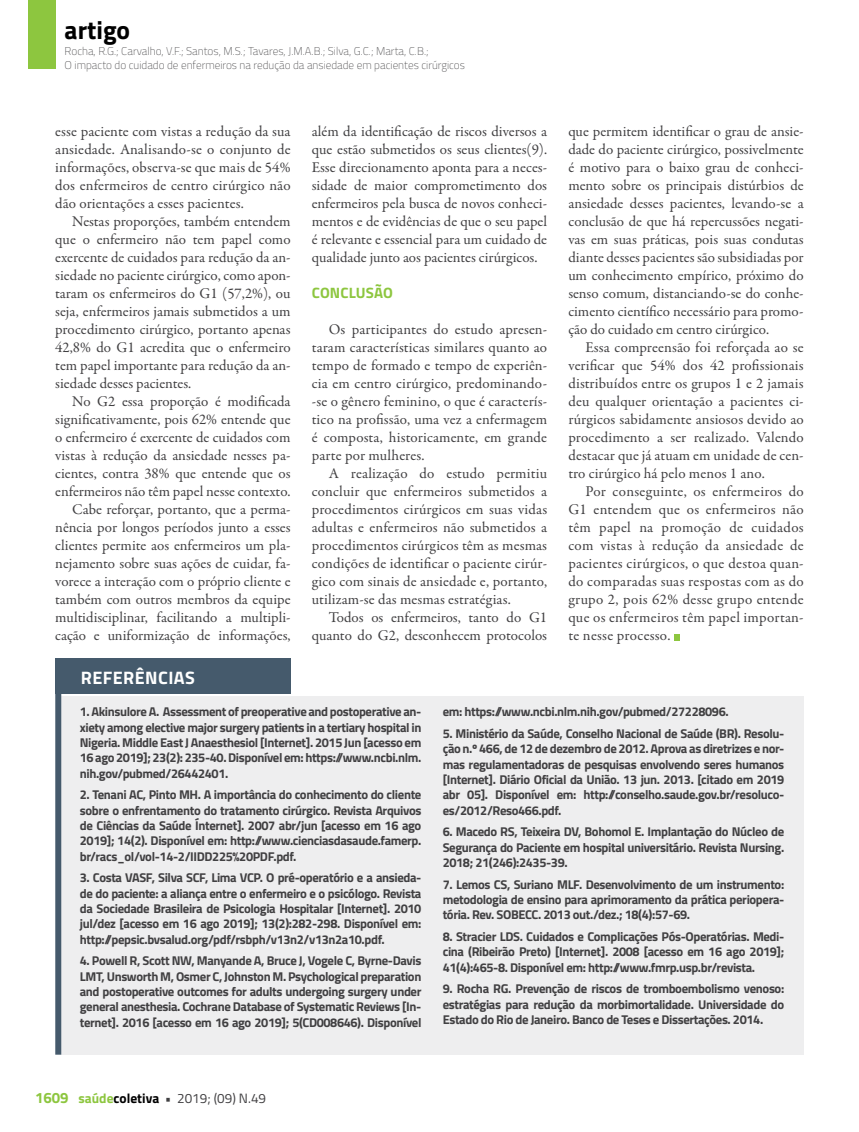
<style>
.page{position:relative;width:859px;height:1132px;background:#fff}
.page>*{position:absolute;margin:0;border:0;box-sizing:border-box;transform-origin:0 0}
.t1{font:700 25.5px "Titillium";color:#000}
.t2{font:700 18px "Titillium";letter-spacing:.025em;color:#fff}
.t3{font:15px/18px "Garamond Premr Pro";color:#414042;text-align:justify}
.t4{font:700 15px "Titillium";letter-spacing:.005em;color:#8dc63f}
.t5{font:13.5px "Titillium";color:#414042}
.t6{font:700 12.75px/15.3px "Titillium";letter-spacing:-.03em;color:#414042;text-align:justify}
.t7{font:100 11.25px/13.5px "Titillium";color:#414042}
.s1{font-weight:700;font-size:15px;color:#8dc63f}
.s2{font-weight:700;color:#8dc63f}
.s3{font-weight:700;color:#000}
.s4{font-weight:700}
</style>
<div class="page">
<div style="left:28px;top:0;width:27px;height:69px;background:#8dc63f"></div>
<svg style="left:674px;top:634px;width:6px;height:6px"></svg>
<div style="left:61px;top:695px;width:742px;height:359px;background:#eeeeef"></div>
<div style="left:55px;top:658px;width:236px;height:36px;background:#455a6c"></div>
<div style="left:55px;top:675px;width:6px;height:379px;background:#455a6c"></div>
<h1 class="t1" style="left:65px;top:11px;width:67px">artigo</h1>
<p class="t7" style="left:65px;top:44px;width:402px">Rocha, R.G.; Carvalho, V.F.; Santos, M.S.; Tavares, J.M.A.B.; Silva, G.C.; Marta, C.B.;<br>O impacto do cuidado de enfermeiros na redução da ansiedade em pacientes cirúrgicos</p>
<p class="t3" style="left:55px;top:122px;width:237px">esse paciente com vistas a redução da sua ansiedade. Analisando-se o conjunto de informações, observa-se que mais de 54% dos enfermeiros de centro cirúrgico não dão orientações a esses pacientes.</p>
<p class="t3" style="left:55px;top:212px;width:237px;text-indent:17px">Nestas proporções, também entendem que o enfermeiro não tem papel como exercente de cuidados para redução da an&shy;siedade no paciente cirúrgico, como apon&shy;taram os enfermeiros do G1 (57,2%), ou seja, enfermeiros jamais submetidos a um procedimento cirúrgico, portanto apenas 42,8% do G1 acredita que o enfermeiro tem papel importante para redução da an&shy;siedade desses pacientes.</p>
<p class="t3" style="left:55px;top:392px;width:237px;text-align:right">No G2 essa proporção é modificada significativamente, pois 62% entende que o enfermeiro é exercente de cuidados com vistas à redução da ansiedade nesses pa&shy;cientes, contra 38% que entende que os enfermeiros não têm papel nesse contexto.<br>Cabe reforçar, portanto, que a perma&shy;nência por longos períodos junto a esses clientes permite aos enfermeiros um pla&shy;nejamento sobre suas ações de cuidar, fa&shy;vorece a interação com o próprio cliente e também com outros membros da equipe multidisciplinar, facilitando a multipli&shy;cação e uniformização de informações,</p>
<p class="t3" style="left:312px;top:122px;width:237px">além da identificação de riscos diversos a que estão submetidos os seus clientes(9).<br>Esse direcionamento aponta para a neces&shy;sidade de maior comprometimento dos enfermeiros pela busca de novos conheci&shy;mentos e de evidências de que o seu papel é relevante e essencial para um cuidado de qualidade junto aos pacientes cirúrgicos.</p>
<p class="t4" style="left:312px;top:281px;width:83px">CONCLUSÃO</p>
<p class="t3" style="left:312px;top:320px;width:237px;text-indent:17px">Os participantes do estudo apresen&shy;taram características similares quanto ao tempo de formado e tempo de experiên&shy;cia em centro cirúrgico, predominando--se o gênero feminino, o que é caracterís&shy;tico na profissão, uma vez a enfermagem é composta, historicamente, em grande parte por mulheres.</p>
<p class="t3" style="left:312px;top:464px;width:237px;text-indent:17px">A realização do estudo permitiu concluir que enfermeiros submetidos a procedimentos cirúrgicos em suas vidas adultas e enfermeiros não submetidos a procedimentos cirúrgicos têm as mesmas condições de identificar o paciente cirúr&shy;gico com sinais de ansiedade e, portanto, utilizam-se das mesmas estratégias.</p>
<p class="t3" style="left:312px;top:608px;width:237px;text-align:right">Todos os enfermeiros, tanto do G1 quanto do G2, desconhecem protocolos</p>
<p class="t3" style="left:568px;top:122px;width:237px">que permitem identificar o grau de ansie&shy;dade do paciente cirúrgico, possivelmente é motivo para o baixo grau de conheci&shy;mento sobre os principais distúrbios de ansiedade desses pacientes, levando-se a conclusão de que há repercussões negati&shy;vas em suas práticas, pois suas condutas diante desses pacientes são subsidiadas por um conhecimento empírico, próximo do senso comum, distanciando-se do conhe&shy;cimento científico necessário para promo&shy;ção do cuidado em centro cirúrgico.</p>
<p class="t3" style="left:568px;top:338px;width:237px;text-indent:17px">Essa compreensão foi reforçada ao se verificar que 54% dos 42 profissionais distribuídos entre os grupos 1 e 2 jamais deu qualquer orientação a pacientes ci&shy;rúrgicos sabidamente ansiosos devido ao procedimento a ser realizado. Valendo destacar que já atuam em unidade de cen&shy;tro cirúrgico há pelo menos 1 ano.</p>
<p class="t3" style="left:568px;top:482px;width:237px;text-indent:17px">Por conseguinte, os enfermeiros do G1 entendem que os enfermeiros não têm papel na promoção de cuidados com vistas à redução da ansiedade de pacientes cirúrgicos, o que destoa quan&shy;do comparadas suas respostas com as do grupo 2, pois 62% desse grupo entende que os enfermeiros têm papel importan&shy;te nesse processo.</p>
<p class="t2" style="left:81px;top:664px;width:116px">REFERÊNCIAS</p>
<p class="t6" style="left:80px;top:703px;width:343px">1. Akinsulore A. Assessment of preoperative and postoperative an&shy;xiety among elective major surgery patients in a tertiary hospital in Nigeria. Middle East J Anaesthesiol [Internet]. 2015 Jun [acesso em 16 ago 2019]; 23(2): 235-40. Disponível em: https://www.ncbi.nlm. nih.gov/pubmed/26442401.</p>
<p class="t6" style="left:80px;top:786px;width:343px">2. Tenani AC, Pinto MH. A importância do conhecimento do cliente sobre o enfrentamento do tratamento cirúrgico. Revista Arquivos de Ciências da Saúde Ínternet]. 2007 abr/jun [acesso em 16 ago 2019]; 14(2). Disponível em: http://www.cienciasdasaude.famerp. br/racs_ol/vol-14-2/IIDD225%20PDF.pdf.</p>
<p class="t6" style="left:80px;top:869px;width:343px">3. Costa VASF, Silva SCF, Lima VCP. O pré-operatório e a ansieda&shy;de do paciente: a aliança entre o enfermeiro e o psicólogo. Revista da Sociedade Brasileira de Psicologia Hospitalar [Internet]. 2010 jul/dez [acesso em 16 ago 2019]; 13(2):282-298. Disponível em: http://pepsic.bvsalud.org/pdf/rsbph/v13n2/v13n2a10.pdf.</p>
<p class="t6" style="left:80px;top:952px;width:343px">4. Powell R, Scott NW, Manyande A, Bruce J, Vogele C, Byrne-Davis LMT, Unsworth M, Osmer C, Johnston M. Psychological preparation and postoperative outcomes for adults undergoing surgery under general anesthesia. Cochrane Database of Systematic Reviews [In&shy;ternet]. 2016 [acesso em 16 ago 2019]; 5(CD008646). Disponível</p>
<p class="t6" style="left:443px;top:703px;width:288px">em: https://www.ncbi.nlm.nih.gov/pubmed/27228096.</p>
<p class="t6" style="left:443px;top:725px;width:343px">5. Ministério da Saúde, Conselho Nacional de Saúde (BR). Resolu&shy;ção n.º 466, de 12 de dezembro de 2012. Aprova as diretrizes e nor&shy;mas regulamentadoras de pesquisas envolvendo seres humanos [Internet]. Diário Oficial da União. 13 jun. 2013. [citado em 2019 abr 05]. Disponível em: http://conselho.saude.gov.br/resoluco&shy;es/2012/Reso466.pdf.</p>
<p class="t6" style="left:443px;top:823px;width:343px">6. Macedo RS, Teixeira DV, Bohomol E. Implantação do Núcleo de Segurança do Paciente em hospital universitário. Revista Nursing.<br>2018; 21(246):2435-39.</p>
<p class="t6" style="left:443px;top:875px;width:343px">7. Lemos CS, Suriano MLF. Desenvolvimento de um instrumento: metodologia de ensino para aprimoramento da prática periopera&shy;tória. Rev. SOBECC. 2013 out./dez.; 18(4):57-69.</p>
<p class="t6" style="left:443px;top:927px;width:343px">8. Stracier LDS. Cuidados e Complicações Pós-Operatórias. Medi&shy;cina (Ribeirão Preto) [Internet]. 2008 [acesso em 16 ago 2019]; 41(4):465-8. Disponível em: http://www.fmrp.usp.br/revista.</p>
<p class="t6" style="left:443px;top:980px;width:343px">9. Rocha RG. Prevenção de riscos de tromboembolismo venoso: estratégias para redução da morbimortalidade. Universidade do Estado do Rio de Janeiro. Banco de Teses e Dissertações. 2014.</p>
<p class="t5" style="left:35px;top:1087px;width:233px"><span class="s1">1609</span> <span class="s2">saúde</span><span class="s3">coletiva</span> <span class="s4">•</span> 2019; (09) N.49</p>
</div>
